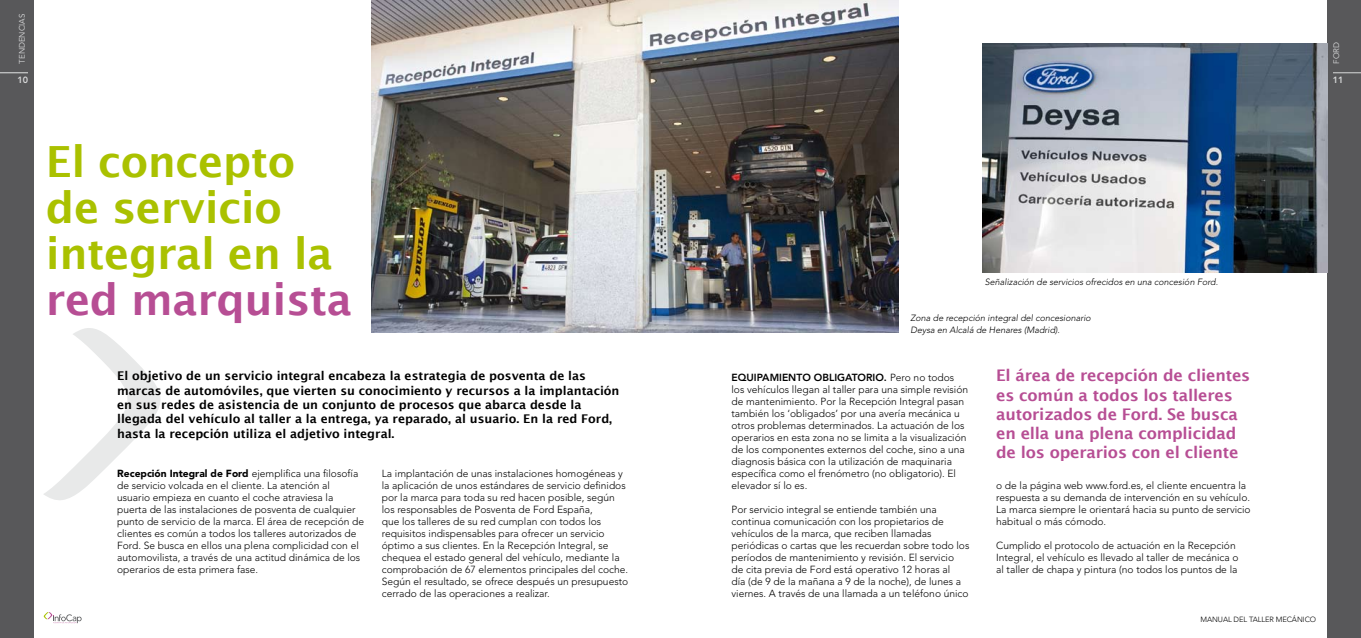
<style>
.page{position:relative;width:1361px;height:638px;background:#fff}
.page>*{position:absolute;margin:0;border:0;box-sizing:border-box;transform-origin:0 0}
.t1{font:600 43px/46px "Lucida Sans";letter-spacing:-.01em;color:#aac100}
.t2{font:600 43px "Lucida Sans";letter-spacing:-.01em;color:#b74e94}
.t3{font:600 16px/19.2px "Lucida Sans";letter-spacing:-.01em;color:#b74e94}
.t4{font:600 12px/14.4px "Lucida Sans";color:#000}
.t5{font:300 10.2px/12px "Avenir";color:#000}
.t6{font:italic 300 9px/12px "Avenir";color:#000}
.t7{font:800 9px "Avenir";color:#d9dadb}
.t8{font:8px "Avenir";color:#d9dadb}
.t9{font:300 7.5px "Avenir";letter-spacing:-.01em;color:#000}
.s1{font-weight:900}
.s2{font-weight:800}
</style>
<div class="page">
<div style="left:0;top:0;width:34px;height:638px;background:#58585a"></div>
<svg style="left:0;top:73px;width:28px;height:1px"></svg>
<svg style="left:44px;top:612px;width:38px;height:12px"></svg>
<div style="left:1327px;top:0;width:34px;height:638px;background:#58585a"></div>
<svg style="left:1333px;top:73px;width:28px;height:1px"></svg>
<svg style="left:44px;top:328px;width:117px;height:172px"></svg>
<img style="left:371px;top:0;width:527px;height:333px">
<img style="left:983px;top:43px;width:344px;height:230px">
<p class="t8" style="left:18px;top:64px;width:52px;rotate:-90deg">TENDENCIAS</p>
<p class="t7" style="left:17px;top:74px;width:12px">10</p>
<h1 class="t1" style="left:46px;top:138px;width:288px">El concepto de servicio integral en la</h1>
<h1 class="t2" style="left:46px;top:275px;width:308px">red marquista</h1>
<p class="t4" style="left:117px;top:368px;width:504px">El objetivo de un servicio integral encabeza la estrategia de posventa de las marcas de automóviles, que vierten su conocimiento y recursos a la implantación en sus redes de asistencia de un conjunto de procesos que abarca desde la llegada del vehículo al taller a la entrega, ya reparado, al usuario. En la red Ford, hasta la recepción utiliza el adjetivo integral.</p>
<p class="t5" style="left:117px;top:467px;width:248px"><span class="s1">Recepción Integral de Ford</span> ejemplifica una filosofía de servicio volcada en el cliente. La atención al usuario empieza en cuanto el coche atraviesa la puerta de las instalaciones de posventa de cualquier punto de servicio de la marca. El área de recepción de clientes es común a todos los talleres autorizados de Ford. Se busca en ellos una plena complicidad con el automovilista, a través de una actitud dinámica de los operarios de esta primera fase.</p>
<p class="t5" style="left:382px;top:467px;width:248px">La implantación de unas instalaciones homogéneas y la aplicación de unos estándares de servicio definidos por la marca para toda su red hacen posible, según los responsables de Posventa de Ford España,<br>que los talleres de su red cumplan con todos los requisitos indispensables para ofrecer un servicio óptimo a sus clientes. En la Recepción Integral, se chequea el estado general del vehículo, mediante la comprobación de 67 elementos principales del coche.<br>Según el resultado, se ofrece después un presupuesto cerrado de las operaciones a realizar.</p>
<p class="t8" style="left:1331px;top:64px;width:23px;rotate:-90deg">FORD</p>
<p class="t7" style="left:1333px;top:74px;width:12px">11</p>
<p class="t6" style="left:985px;top:276px;width:235px">Señalización de servicios ofrecidos en una concesión Ford.</p>
<p class="t6" style="left:910px;top:312px;width:182px">Zona de recepción integral del concesionario<br>Deysa en Alcalá de Henares (Madrid).</p>
<p class="t5" style="left:731px;top:371px;width:238px"><span class="s2">EQUIPAMIENTO OBLIGATORIO.</span> Pero no todos los vehículos llegan al taller para una simple revisión de mantenimiento. Por la Recepción Integral pasan también los ‘obligados’ por una avería mecánica u otros problemas determinados. La actuación de los operarios en esta zona no se limita a la visualización de los componentes externos del coche, sino a una diagnosis básica con la utilización de maquinaria específica como el frenómetro (no obligatorio). El elevador sí lo es.</p>
<p class="t5" style="left:731px;top:503px;width:239px">Por servicio integral se entiende también una continua comunicación con los propietarios de vehículos de la marca, que reciben llamadas periódicas o cartas que les recuerdan sobre todo los períodos de mantenimiento y revisión. El servicio<br>de cita previa de Ford está operativo 12 horas al<br>día (de 9 de la mañana a 9 de la noche), de lunes a viernes. A través de una llamada a un teléfono único</p>
<h2 class="t3" style="left:996px;top:366px;width:256px">El área de recepción de clientes es común a todos los talleres autorizados de Ford. Se busca en ella una plena complicidad de los operarios con el cliente</h2>
<p class="t5" style="left:996px;top:479px;width:256px">o de la página web www.ford.es, el cliente encuentra la respuesta a su demanda de intervención en su vehículo.<br>La marca siempre le orientará hacia su punto de servicio habitual o más cómodo.</p>
<p class="t5" style="left:996px;top:539px;width:244px">Cumplido el protocolo de actuación en la Recepción<br>Integral, el vehículo es llevado al taller de mecánica o al taller de chapa y pintura (no todos los puntos de la</p>
<p class="t9" style="left:1200px;top:615px;width:117px">MANUAL DEL TALLER MECÁNICO</p>
</div>
